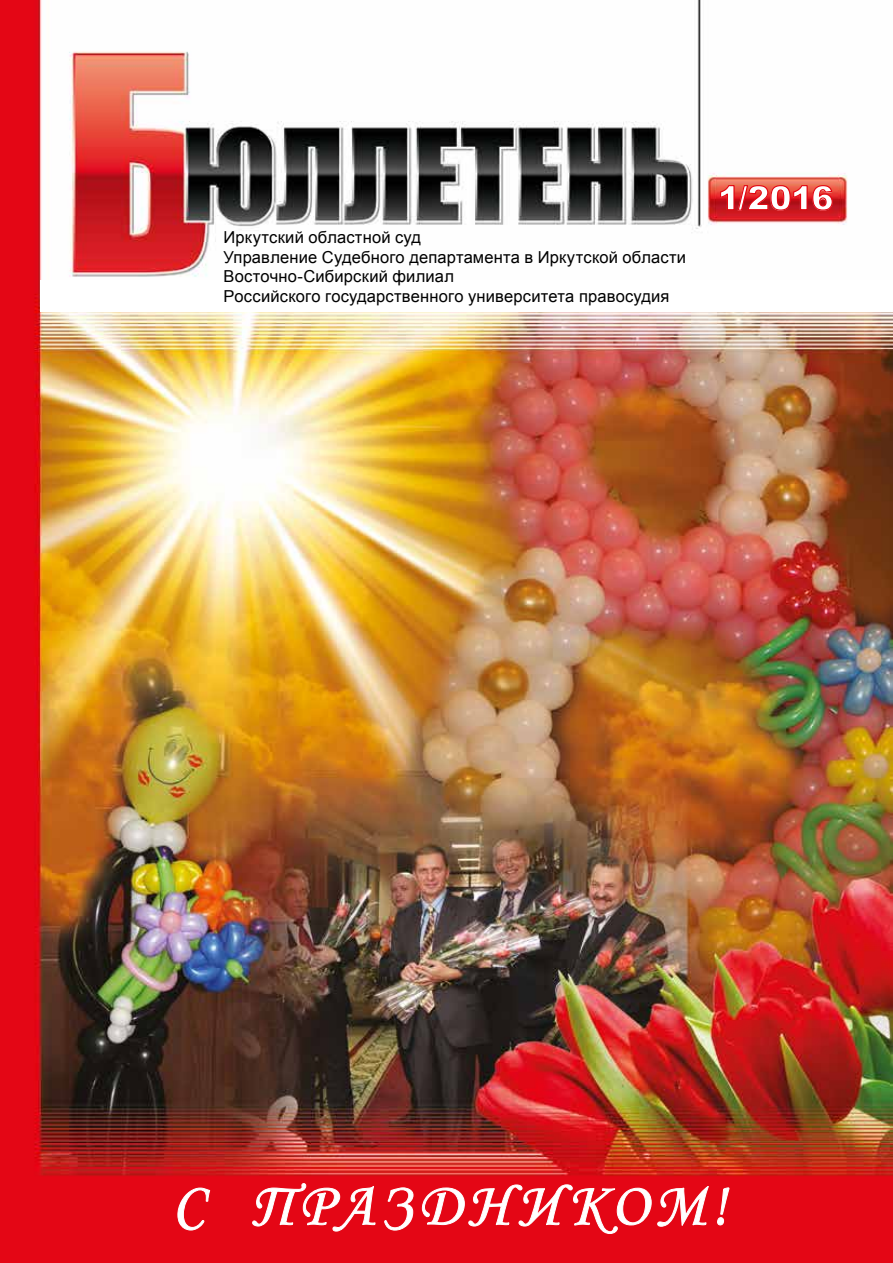
<style>
.page{position:relative;width:893px;height:1263px;background:#fff}
.page>*{position:absolute;margin:0;border:0;box-sizing:border-box;transform-origin:0 0}
.t1{font:61.5px "Monotype Corsiva";letter-spacing:.095em;color:#fff}
.t2{font:900 33px "Arial";color:#fff}
.t3{font:16.5px/19.8px "Arial";letter-spacing:.01em;color:#000}
</style>
<div class="page">
<img style="left:0;top:0;width:893px;height:1263px">
<div style="left:41px;top:280px;width:852px;height:31px;background:#fff"></div>
<svg style="left:719px;top:184px;width:114px;height:27px;background:#d62728"></svg>
<svg style="left:177px;top:1187px;width:33px;height:44px"></svg>
<svg style="left:252px;top:1183px;width:124px;height:49px;background:#e72835"></svg>
<svg style="left:384px;top:1187px;width:30px;height:44px"></svg>
<svg style="left:422px;top:1184px;width:287px;height:50px;background:#e72431"></svg>
<svg style="left:717px;top:1187px;width:13px;height:39px"></svg>
<p class="t3" style="left:224px;top:227px;width:464px">Иркутский областной суд<br>Управление Судебного департамента в Иркутской области Восточно-Сибирский филиал<br>Российского государственного университета правосудия</p>
<h2 class="t2" style="left:718px;top:174px;width:117px">1/2016</h2>
<h1 class="t1" style="left:172px;top:1168px;width:556px">С ПРАЗДНИКОМ!</h1>
</div>
